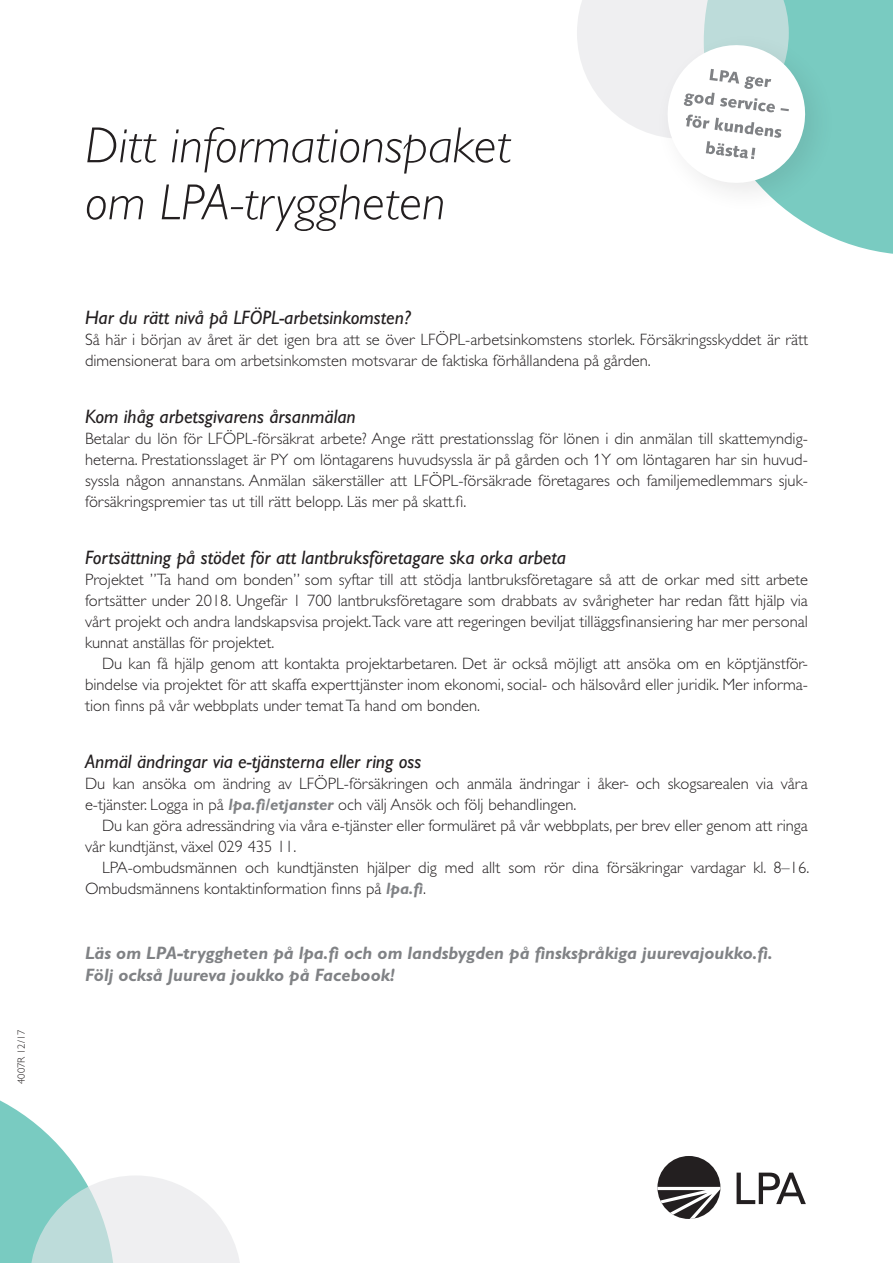
<style>
.page{position:relative;width:893px;height:1263px;background:#fff}
.page>*{position:absolute;margin:0;border:0;box-sizing:border-box;transform-origin:0 0}
.LEIPÄ{font:italic 300 51px "Gill Sans";color:#231f20}
.VÄLIOTSIKKO{font:italic 19.5px "Gill Sans";color:#231f20}
.LEIPÄ-2{font:italic 700 18px "Gill Sans";color:#808285}
.LEIPÄ-3{font:300 16.5px/21px "Gill Sans";color:#231f20}
.LEIPÄ2{font:300 16.5px/21px "Gill Sans";color:#231f20}
.LEIPÄ-4{font:300 10.5px "Gill Sans";color:#231f20}
.s1{font-weight:700;font-style:italic;color:#808285}
</style>
<div class="page">
<svg style="left:793px;top:0;width:100px;height:254px;fill:#79cbc1"></svg>
<svg style="left:0;top:1100px;width:240px;height:163px"></svg>
<div style="left:654px;top:31px;width:184px;height:184px;background:#231f20;opacity:.1"></div>
<div style="left:657px;top:1156px;width:63px;height:63px;background:#231f20;border-radius:50%"></div>
<svg style="left:657px;top:1187px;width:63px;height:32px"></svg>
<svg style="left:737px;top:1172px;width:69px;height:32px"></svg>
<svg style="left:577px;top:0;width:233px;height:188px"></svg>
<p class="LEIPÄ-4" style="left:15px;top:1084px;width:55px;rotate:-90deg">4007R 12/17</p>
<p class="LEIPÄ" style="left:85px;top:117px;width:427px">Ditt informationspaket</p>
<p class="LEIPÄ" style="left:85px;top:174px;width:362px">om LPA-tryggheten</p>
<p class="VÄLIOTSIKKO" style="left:85px;top:307px;width:327px">Har du rätt nivå på LFÖPL-arbetsinkomsten?</p>
<p class="LEIPÄ-3" style="left:85px;top:329px;width:724px">Så här i början av året är det igen bra att se över LFÖPL-arbetsinkomstens storlek. Försäkringsskyddet är rätt dimensionerat bara om arbetsinkomsten motsvarar de faktiska förhållandena på gården.</p>
<p class="VÄLIOTSIKKO" style="left:85px;top:406px;width:272px">Kom ihåg arbetsgivarens årsanmälan</p>
<p class="LEIPÄ-3" style="left:85px;top:428px;width:724px;text-align:justify">Betalar du lön för LFÖPL-försäkrat arbete? Ange rätt prestationsslag för lönen i din anmälan till skattemyndig&shy;heterna. Prestationsslaget är PY om löntagarens huvudsyssla är på gården och 1Y om löntagaren har sin huvud&shy;syssla någon annanstans. Anmälan säkerställer att LFÖPL-försäkrade företagares och familjemedlemmars sjuk&shy;försäkringspremier tas ut till rätt belopp. Läs mer på skatt.fi.</p>
<p class="VÄLIOTSIKKO" style="left:85px;top:547px;width:482px">Fortsättning på stödet för att lantbruksföretagare ska orka arbeta</p>
<p class="LEIPÄ-3" style="left:85px;top:569px;width:724px;text-align:justify">Projektet ”Ta hand om bonden” som syftar till att stödja lantbruksföretagare så att de orkar med sitt arbete fortsätter under 2018. Ungefär 1 700 lantbruksföretagare som drabbats av svårigheter har redan fått hjälp via vårt projekt och andra landskapsvisa projekt.Tack vare att regeringen beviljat tilläggsfinansiering har mer personal kunnat anställas för projektet.</p>
<p class="LEIPÄ2" style="left:85px;top:653px;width:724px;text-align:justify;text-indent:17px">Du kan få hjälp genom att kontakta projektarbetaren. Det är också möjligt att ansöka om en köptjänstför&shy;bindelse via projektet för att skaffa experttjänster inom ekonomi, social- och hälsovård eller juridik. Mer informa&shy;tion finns på vår webbplats under temat Ta hand om bonden.</p>
<p class="VÄLIOTSIKKO" style="left:85px;top:751px;width:338px">Anmäl ändringar via e-tjänsterna eller ring oss</p>
<p class="LEIPÄ-3" style="left:85px;top:773px;width:724px">Du kan ansöka om ändring av LFÖPL-försäkringen och anmäla ändringar i åker- och skogsarealen via våra e-tjänster. Logga in på <span class="s1">lpa.fi/etjanster</span> och välj Ansök och följ behandlingen.</p>
<p class="LEIPÄ2" style="left:85px;top:815px;width:724px;text-indent:17px">Du kan göra adressändring via våra e-tjänster eller formuläret på vår webbplats, per brev eller genom att ringa vår kundtjänst, växel 029 435 11.</p>
<p class="LEIPÄ2" style="left:85px;top:857px;width:726px;text-indent:17px">LPA-ombudsmännen och kundtjänsten hjälper dig med allt som rör dina försäkringar vardagar kl. 8–16.<br>Ombudsmännens kontaktinformation finns på <span class="s1">lpa.fi</span>.</p>
<p class="LEIPÄ-2" style="left:85px;top:942px;width:689px">Läs om LPA-tryggheten på lpa.fi och om landsbygden på finskspråkiga juurevajoukko.fi.</p>
<p class="LEIPÄ-2" style="left:85px;top:965px;width:311px">Följ också Juureva joukko på Facebook!</p>
</div>
